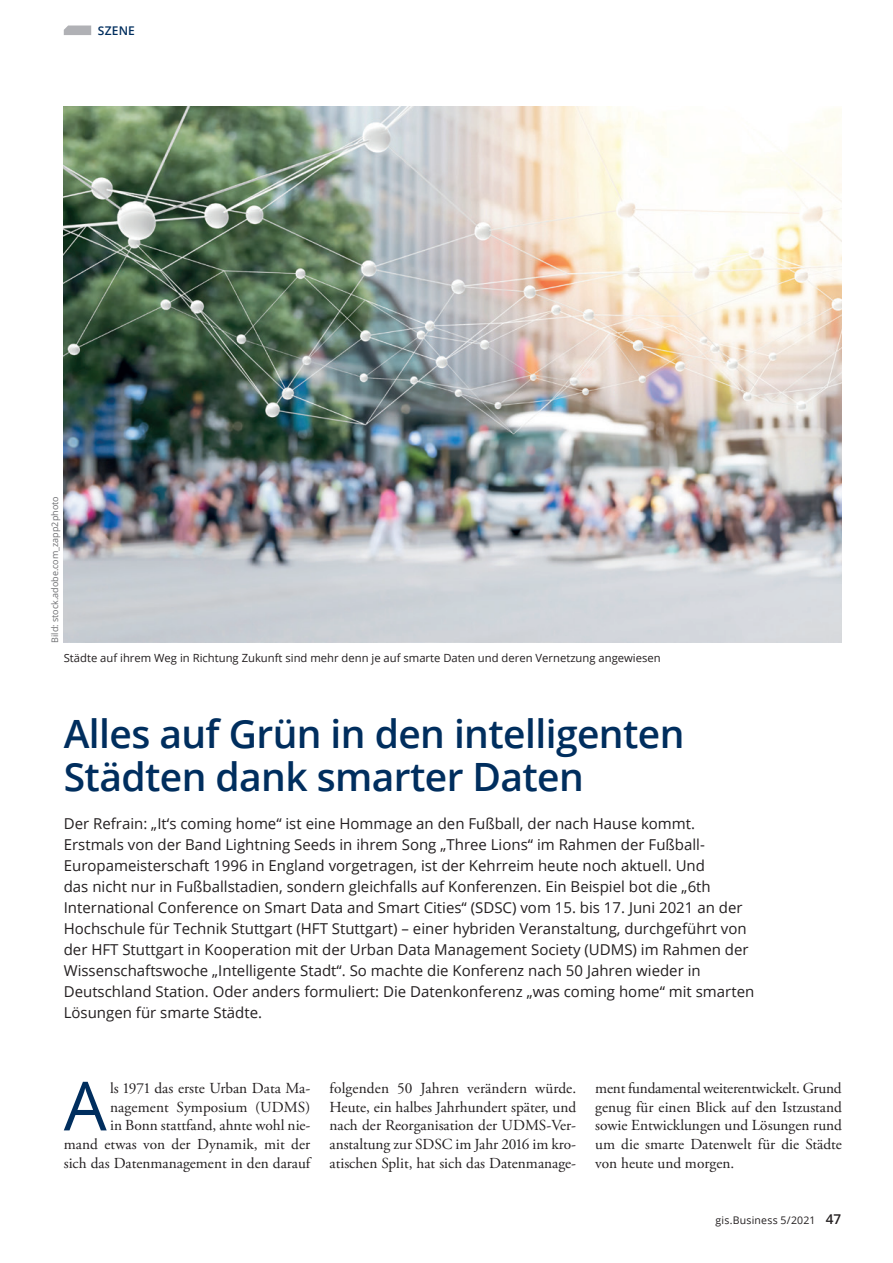
<style>
.page{position:relative;width:893px;height:1263px;background:#fff}
.page>*{position:absolute;margin:0;border:0;box-sizing:border-box;transform-origin:0 0}
.t1{font:67.8px "Open Sans";color:#002e5e}
.t2{font:600 39px/43.5px "Open Sans";letter-spacing:-.015em;color:#002e5e}
.t3{font:15.3px/18.8px "Adobe Garamond Pro";color:#231f20;text-align:justify}
.t4{font:15px/21px "Open Sans";color:#231f20}
.t5{font:600 12px "Open Sans";letter-spacing:.015em;color:#002e5e}
.t6{font:11.25px "Open Sans";color:#231f20}
.t7{font:10.5px "Open Sans";letter-spacing:.02em;color:#231f20}
.t8{font:9px "Open Sans";color:#6c6d70}
.s1{font-weight:600;font-size:13.5px}
</style>
<div class="page">
<img style="left:64px;top:106px;width:778px;height:537px">
<svg style="left:64px;top:26px;width:27px;height:9px"></svg>
<p class="t5" style="left:98px;top:22px;width:39px">SZENE</p>
<p class="t8" style="left:49px;top:643px;width:148px;rotate:-90deg">Bild: stock.adobe.com_zapp2photo</p>
<p class="t6" style="left:64px;top:650px;width:598px">Städte auf ihrem Weg in Richtung Zukunft sind mehr denn je auf smarte Daten und deren Vernetzung angewiesen</p>
<h2 class="t2" style="left:64px;top:711px;width:622px">Alles auf Grün in den intelligenten<br>Städten dank smarter Daten</h2>
<p class="t4" style="left:64px;top:813px;width:692px">Der Refrain: „It‘s coming home“ ist eine Hommage an den Fußball, der nach Hause kommt.<br>Erstmals von der Band Lightning Seeds in ihrem Song „Three Lions“ im Rahmen der Fußball-Europameisterschaft 1996 in England vorgetragen, ist der Kehrreim heute noch aktuell. Und<br>das nicht nur in Fußballstadien, sondern gleichfalls auf Konferenzen. Ein Beispiel bot die „6th International Conference on Smart Data and Smart Cities“ (SDSC) vom 15. bis 17. Juni 2021 an der Hochschule für Technik Stuttgart (HFT Stuttgart) – einer hybriden Veranstaltung, durchgeführt von der HFT Stuttgart in Kooperation mit der Urban Data Management Society (UDMS) im Rahmen der Wissenschaftswoche „Intelligente Stadt“. So machte die Konferenz nach 50 Jahren wieder in Deutschland Station. Oder anders formuliert: Die Datenkonferenz „was coming home“ mit smarten Lösungen für smarte Städte.</p>
<h1 class="t1" style="left:64px;top:1059px;width:44px">A</h1>
<p class="t3" style="left:64px;top:1079px;width:248px;text-align:right">ls 1971 das erste Urban Data Ma&shy;nagement Symposium (UDMS)<br>in Bonn stattfand, ahnte wohl nie-<br>mand etwas von der Dynamik, mit der sich das Datenmanagement in den darauf</p>
<p class="t3" style="left:330px;top:1079px;width:248px">folgenden 50 Jahren verändern würde.<br>Heute, ein halbes Jahrhundert später, und nach der Reorganisation der UDMS-Ver&shy;anstaltung zur SDSC im Jahr 2016 im kro&shy;atischen Split, hat sich das Datenmanage-</p>
<p class="t3" style="left:595px;top:1079px;width:248px">ment fundamental weiterentwickelt. Grund genug für einen Blick auf den Istzustand sowie Entwicklungen und Lösungen rund um die smarte Datenwelt für die Städte von heute und morgen.</p>
<p class="t7" style="left:716px;top:1213px;width:127px">gis.Business 5/2021 <span class="s1">47</span></p>
</div>
